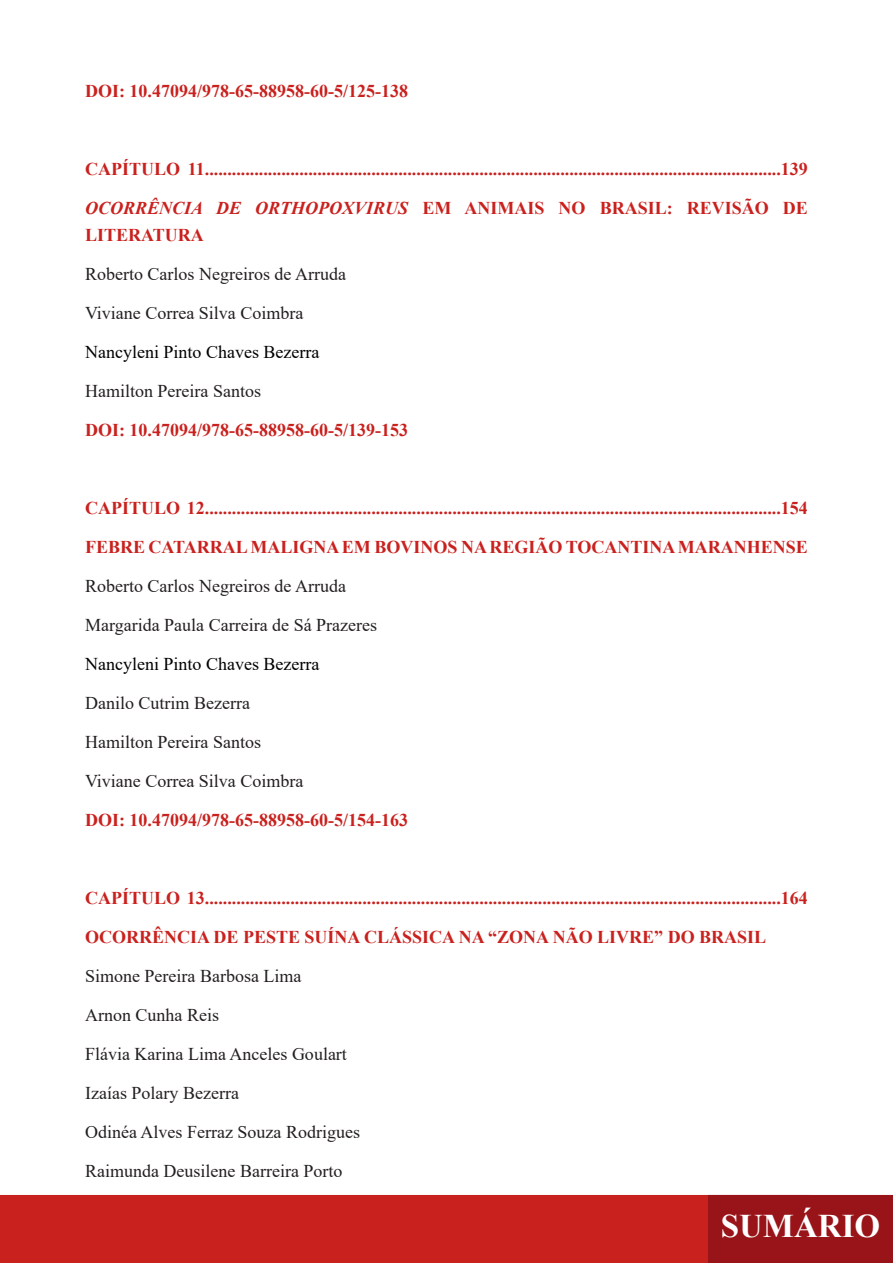
<style>
.page{position:relative;width:893px;height:1263px;background:#fff}
.page>*{position:absolute;margin:0;border:0;box-sizing:border-box;transform-origin:0 0}
.t1{font:700 33px "Times New Roman";color:#fff}
.Balloon_Text{font:700 18px/27px "Times New Roman";color:#c9211e}
.t2{font:18px "Times New Roman";color:#231f20}
.Balloon_Text-2{font:18px "Times New Roman";color:#000}
.s1{font-style:italic}
</style>
<div class="page">
<div style="left:0;top:1195px;width:810px;height:68px;background:#c9211e"></div>
<div style="left:709px;top:1196px;width:183px;height:66px;background:#991418"></div>
<div style="left:708px;top:1195px;width:185px;height:68px;border:2px solid #991418"></div>
<p class="Balloon_Text" style="left:85px;top:77px;width:324px">DOI: 10.47094/978-65-88958-60-5/125-138</p>
<p class="Balloon_Text" style="left:85px;top:155px;width:724px">CAPÍTULO 11................................................................................................................................139</p>
<p class="Balloon_Text" style="left:85px;top:194px;width:724px"><span class="s1">OCORRÊNCIA DE ORTHOPOXVIRUS</span> EM ANIMAIS NO BRASIL: REVISÃO DE<br>LITERATURA</p>
<p class="t2" style="left:85px;top:262px;width:262px">Roberto Carlos Negreiros de Arruda</p>
<p class="t2" style="left:85px;top:301px;width:220px">Viviane Correa Silva Coimbra</p>
<p class="Balloon_Text-2" style="left:85px;top:340px;width:236px">Nancyleni Pinto Chaves Bezerra</p>
<p class="t2" style="left:85px;top:379px;width:177px">Hamilton Pereira Santos</p>
<p class="Balloon_Text" style="left:85px;top:416px;width:324px">DOI: 10.47094/978-65-88958-60-5/139-153</p>
<p class="Balloon_Text" style="left:85px;top:494px;width:724px">CAPÍTULO 12................................................................................................................................154</p>
<p class="Balloon_Text" style="left:85px;top:533px;width:724px">FEBRE CATARRAL MALIGNA EM BOVINOS NA REGIÃO TOCANTINA MARANHENSE</p>
<p class="t2" style="left:85px;top:574px;width:262px">Roberto Carlos Negreiros de Arruda</p>
<p class="t2" style="left:85px;top:613px;width:294px">Margarida Paula Carreira de Sá Prazeres</p>
<p class="Balloon_Text-2" style="left:85px;top:652px;width:236px">Nancyleni Pinto Chaves Bezerra</p>
<p class="t2" style="left:85px;top:691px;width:166px">Danilo Cutrim Bezerra</p>
<p class="t2" style="left:85px;top:730px;width:177px">Hamilton Pereira Santos</p>
<p class="t2" style="left:85px;top:769px;width:220px">Viviane Correa Silva Coimbra</p>
<p class="Balloon_Text" style="left:85px;top:806px;width:324px">DOI: 10.47094/978-65-88958-60-5/154-163</p>
<p class="Balloon_Text" style="left:85px;top:884px;width:724px">CAPÍTULO 13................................................................................................................................164</p>
<p class="Balloon_Text" style="left:85px;top:923px;width:683px">OCORRÊNCIA DE PESTE SUÍNA CLÁSSICA NA “ZONA NÃO LIVRE” DO BRASIL</p>
<p class="t2" style="left:85px;top:964px;width:218px">Simone Pereira Barbosa Lima</p>
<p class="t2" style="left:85px;top:1003px;width:135px">Arnon Cunha Reis</p>
<p class="t2" style="left:85px;top:1042px;width:263px">Flávia Karina Lima Anceles Goulart</p>
<p class="t2" style="left:85px;top:1081px;width:155px">Izaías Polary Bezerra</p>
<p class="t2" style="left:85px;top:1120px;width:276px">Odinéa Alves Ferraz Souza Rodrigues</p>
<p class="t2" style="left:85px;top:1159px;width:259px">Raimunda Deusilene Barreira Porto</p>
<h1 class="t1" style="left:721px;top:1202px;width:161px">SUMÁRIO</h1>
</div>
